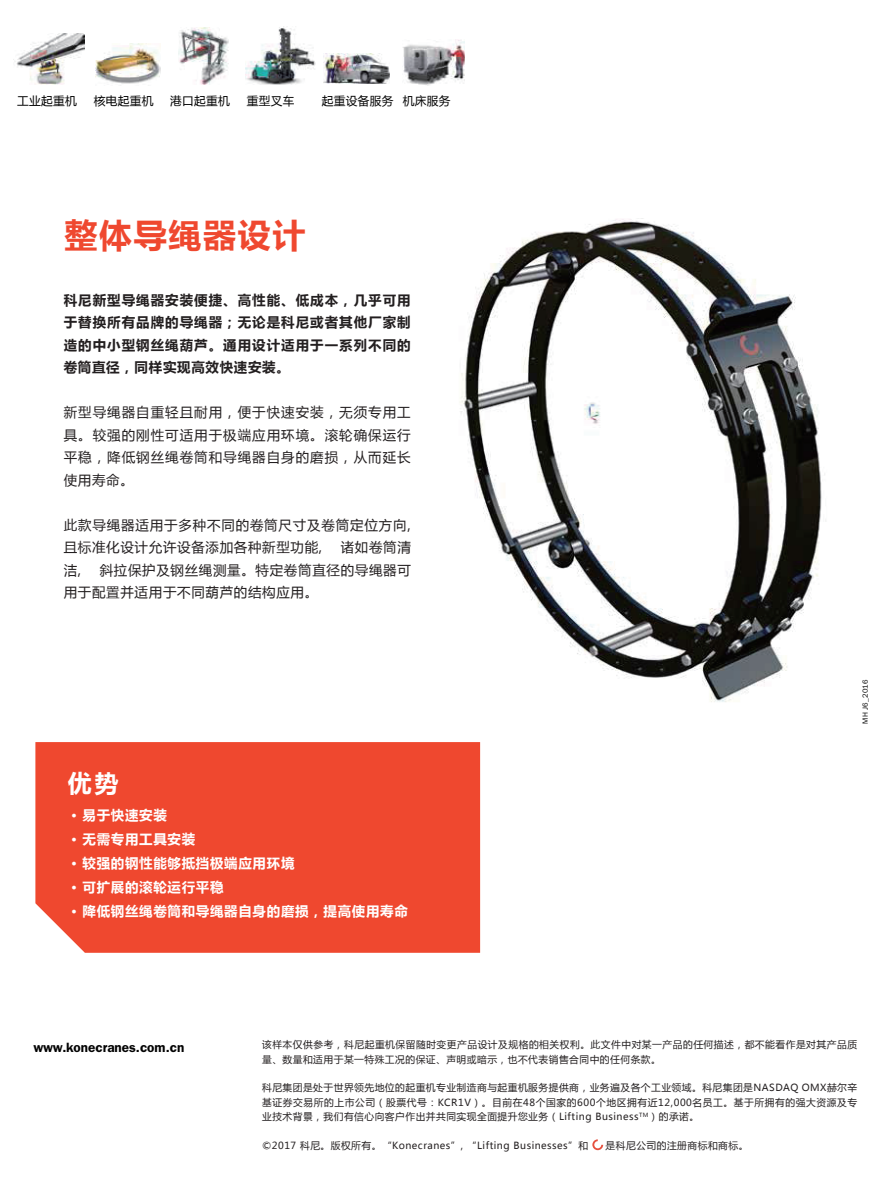
<style>
.page{position:relative;width:893px;height:1191px;background:#fff}
.page>*{position:absolute;margin:0;border:0;box-sizing:border-box;transform-origin:0 0}
.t1{font:700 33px "Microsoft Ya Hei";letter-spacing:.05em;color:#ef482f}
.t2{font:700 24px "Microsoft Ya Hei";color:#fff}
.t3{font:13.5px/22.5px "Microsoft Ya Hei";letter-spacing:.06em;color:#231f20}
.t4{font:700 13.5px/22.5px "Microsoft Ya Hei";letter-spacing:.075em;color:#231f20;text-align:justify}
.t5{font:700 13.5px/24px "Microsoft Ya Hei";letter-spacing:.05em;color:#fff}
.t6{font:600 13.5px "ITC Franklin Gothic Std";color:#030303}
.t7{font:11.7px "Microsoft Ya Hei";letter-spacing:.025em;color:#030303}
.t8{font:9.75px/14.4px "Microsoft Ya Hei";letter-spacing:.05em;color:#231f20}
.t9{font:7.5px "ITC Franklin Gothic Std";letter-spacing:.02em;color:#030303}
</style>
<div class="page">
<img style="left:460px;top:218px;width:366px;height:484px">
<div style="left:35px;top:742px;width:445px;height:210px;background:#ef482f"></div>
<svg style="left:592px;top:1139px;width:11px;height:11px"></svg>
<img style="left:403px;top:40px;width:62px;height:46px">
<img style="left:323px;top:53px;width:67px;height:30px">
<img style="left:246px;top:27px;width:69px;height:58px">
<img style="left:178px;top:28px;width:51px;height:57px">
<img style="left:96px;top:43px;width:64px;height:41px">
<img style="left:13px;top:33px;width:72px;height:52px">
<p class="t7" style="left:17px;top:92px;width:61px">工业起重机</p>
<p class="t7" style="left:94px;top:92px;width:61px">核电起重机</p>
<p class="t7" style="left:170px;top:92px;width:61px">港口起重机</p>
<p class="t7" style="left:247px;top:92px;width:49px">重型叉车</p>
<p class="t7" style="left:322px;top:92px;width:130px">起重设备服务 机床服务</p>
<h1 class="t1" style="left:64px;top:212px;width:242px">整体导绳器设计</h1>
<h3 class="t4" style="left:64px;top:288px;width:348px">科尼新型导绳器安装便捷、高性能、低成本，几乎可用于替换所有品牌的导绳器；无论是科尼或者其他厂家制造的中小型钢丝绳葫芦。通用设计适用于一系列不同的卷筒直径，同样实现高效快速安装。</h3>
<h3 class="t3" style="left:64px;top:400px;width:348px;text-align:justify">新型导绳器自重轻且耐用，便于快速安装，无须专用工具。较强的刚性可适用于极端应用环境。滚轮确保运行平稳，降低钢丝绳卷筒和导绳器自身的磨损，从而延长使用寿命。</h3>
<h3 class="t3" style="left:64px;top:513px;width:349px">此款导绳器适用于多种不同的卷筒尺寸及卷筒定位方向,且标准化设计允许设备添加各种新型功能,</h3>
<h3 class="t3" style="left:341px;top:535px;width:72px">诸如卷筒清</h3>
<h3 class="t3" style="left:64px;top:558px;width:349px;text-indent:36px">斜拉保护及钢丝绳测量。特定卷筒直径的导绳器可用于配置并适用于不同葫芦的结构应用。</h3>
<h3 class="t3" style="left:64px;top:558px;width:19px">洁,</h3>
<h2 class="t2" style="left:68px;top:766px;width:52px">优势</h2>
<h3 class="t5" style="left:71px;top:802px;width:338px">· 易于快速安装<br>· 无需专用工具安装<br>· 较强的钢性能够抵挡极端应用环境<br>· 可扩展的滚轮运行平稳<br>· 降低钢丝绳卷筒和导绳器自身的磨损，提高使用寿命</h3>
<p class="t9" style="left:861px;top:724px;width:45px;rotate:-90deg">MH J6_2016</p>
<h3 class="t6" style="left:33px;top:1039px;width:152px">www.konecranes.com.cn</h3>
<p class="t8" style="left:262px;top:1037px;width:596px">该样本仅供参考，科尼起重机保留随时变更产品设计及规格的相关权利。此文件中对某一产品的任何描述，都不能看作是对其产品质量、数量和适用于某一特殊工况的保证、声明或暗示，也不代表销售合同中的任何条款。</p>
<p class="t8" style="left:262px;top:1080px;width:597px;text-align:justify">科尼集团是处于世界领先地位的起重机专业制造商与起重机服务提供商，业务遍及各个工业领域。科尼集团是NASDAQ OMX赫尔辛基证券交易所的上市公司（股票代号：KCR1V）。目前在48个国家的600个地区拥有近12,000名员工。基于所拥有的强大资源及专业技术背景，我们有信心向客户作出并共同实现全面提升您业务（Lifting Business<sup>TM</sup>）的承诺。</p>
<p class="t8" style="left:262px;top:1138px;width:328px">©2017 科尼。版权所有。“Konecranes”, “Lifting Businesses”和</p>
<p class="t8" style="left:606px;top:1138px;width:144px">是科尼公司的注册商标和商标。</p>
</div>
